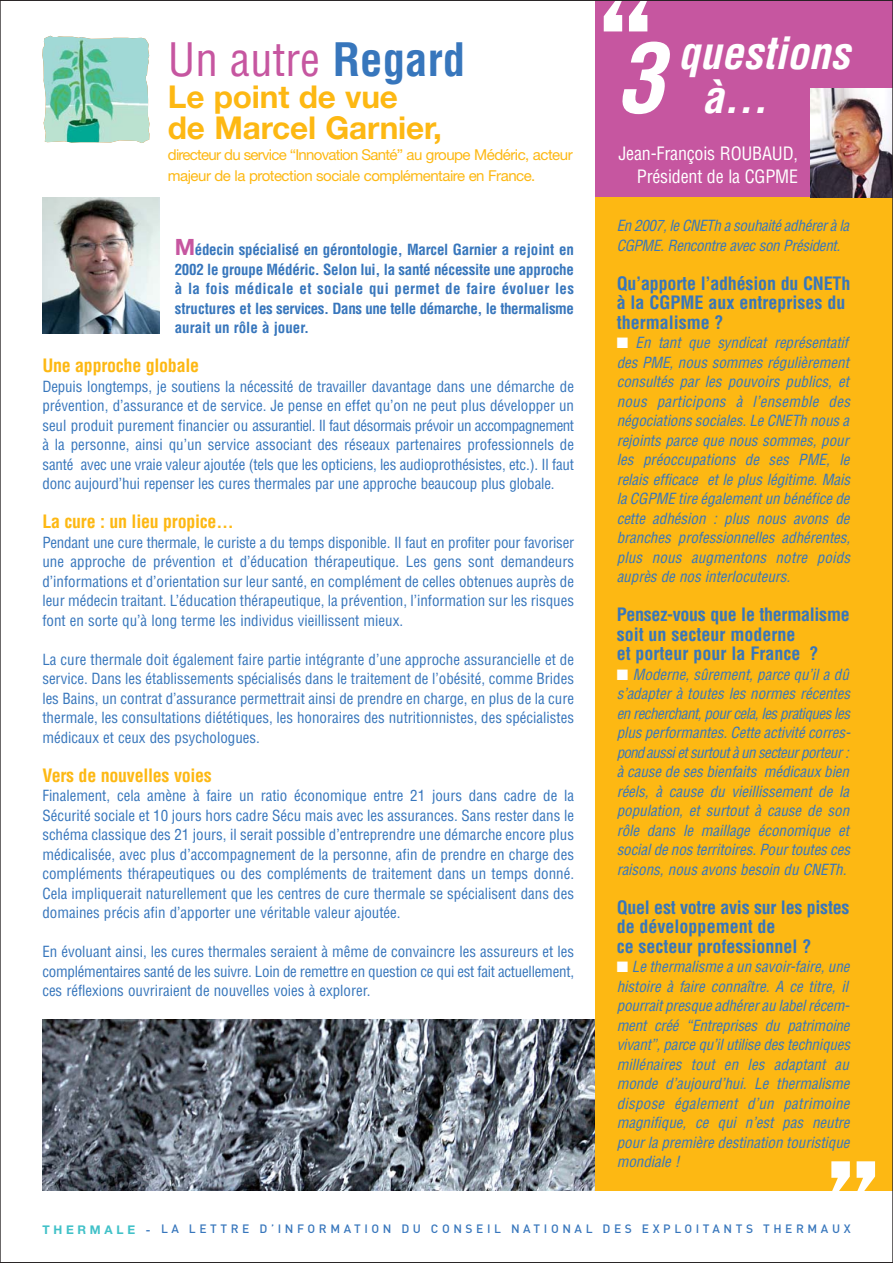
<style>
.page{position:relative;width:893px;height:1263px;background:#fff}
.page>*{position:absolute;margin:0;border:0;box-sizing:border-box;transform-origin:0 0}
.t1{font:italic 700 condensed 94.5px "Helvetica";color:#fff}
.t2{font:84px "Franklin Gothic";color:#fff;scale:1.12 1}
.t3{font:condensed 45px "Helvetica";color:#c656a0}
.t4{font:italic 700 condensed 43.5px/43.5px "Helvetica";color:#fff}
.t5{font:700 31.5px/31.5px "Helvetica Neue";letter-spacing:-.005em;color:#fdb813}
.t6{font:700 condensed 18px/19.5px "Helvetica";color:#3776bc}
.t7{font:700 condensed 18px "Helvetica";letter-spacing:-.015em;color:#fdb813}
.t8{font:condensed 18px/22.5px "Helvetica";letter-spacing:-.01em;color:#fff;text-align:right}
.t9{font:condensed 15px/19.5px "Helvetica";color:#3776bc;text-align:justify}
.t10{font:italic condensed 15px/19.5px "Helvetica";color:#3776bc}
.t11{font:700 condensed 15px/19.5px "Helvetica";letter-spacing:-.025em;color:#3776bc;text-align:justify}
.t12{font:15px/21px "Helvetica Neue";letter-spacing:-.035em;color:#fdb813}
.t13{font:500 12px "DIN";letter-spacing:.3em;color:#3776bc}
.s1{font-weight:700;color:#3776bc}
.s2{font-family:"Helvetica Neue";font-stretch:normal;font-size:22.5px;color:#c656a0}
.s3{color:#fff}
.s4{font-family:"Helvetica Neue";font-weight:700;color:#41c1c8}
.s5{font-family:"Helvetica Neue"}
</style>
<div class="page">
<img style="left:42px;top:1019px;width:553px;height:172px">
<div style="left:595px;top:0;width:297px;height:1191px;background:#fdb813"></div>
<div style="left:595px;top:0;width:297px;height:197px;background:#c656a0"></div>
<img style="left:810px;top:88px;width:80px;height:109px">
<img style="left:42px;top:36px;width:107px;height:107px">
<img style="left:42px;top:197px;width:118px;height:137px">
<h3 class="t3" style="left:168px;top:43px;width:299px">Un autre <span class="s1">Regard</span></h3>
<h3 class="t5" style="left:168px;top:84px;width:275px">Le point de vue de Marcel Garnier,</h3>
<p class="t12" style="left:168px;top:146px;width:406px">directeur du service “Innovation Santé” au groupe Médéric, acteur majeur de la protection sociale complémentaire en France.</p>
<p class="t11" style="left:175px;top:241px;width:401px"><span class="s2">M</span>édecin spécialisé en gérontologie, Marcel Garnier a rejoint en 2002 le groupe Médéric. Selon lui, la santé nécessite une approche à la fois médicale et sociale qui permet de faire évoluer les structures et les services. Dans une telle démarche, le thermalisme aurait un rôle à jouer.</p>
<p class="t7" style="left:42px;top:359px;width:158px">Une approche globale</p>
<p class="t9" style="left:42px;top:378px;width:533px">Depuis longtemps, je soutiens la nécessité de travailler davantage dans une démarche de prévention, d’assurance et de service. Je pense en effet qu’on ne peut plus développer un seul produit purement financier ou assurantiel. Il faut désormais prévoir un accompagnement à la personne, ainsi qu’un service associant des réseaux partenaires professionnels de santé avec une vraie valeur ajoutée (tels que les opticiens, les audioprothésistes, etc.). Il faut donc aujourd’hui repenser les cures thermales par une approche beaucoup plus globale.</p>
<p class="t7" style="left:42px;top:515px;width:193px">La cure : un lieu propice...</p>
<p class="t9" style="left:42px;top:534px;width:533px">Pendant une cure thermale, le curiste a du temps disponible. Il faut en profiter pour favoriser une approche de prévention et d’éducation thérapeutique. Les gens sont demandeurs d’informations et d’orientation sur leur santé, en complément de celles obtenues auprès de leur médecin traitant. L’éducation thérapeutique, la prévention, l’information sur les risques font en sorte qu’à long terme les individus vieillissent mieux.</p>
<p class="t9" style="left:42px;top:651px;width:533px">La cure thermale doit également faire partie intégrante d’une approche assurancielle et de service. Dans les établissements spécialisés dans le traitement de l’obésité, comme Brides les Bains, un contrat d’assurance permettrait ainsi de prendre en charge, en plus de la cure thermale, les consultations diététiques, les honoraires des nutritionnistes, des spécialistes médicaux et ceux des psychologues.</p>
<p class="t7" style="left:42px;top:768px;width:171px">Vers de nouvelles voies</p>
<p class="t9" style="left:42px;top:787px;width:533px">Finalement, cela amène à faire un ratio économique entre 21 jours dans cadre de la Sécurité sociale et 10 jours hors cadre Sécu mais avec les assurances. Sans rester dans le schéma classique des 21 jours, il serait possible d’entreprendre une démarche encore plus médicalisée, avec plus d’accompagnement de la personne, afin de prendre en charge des compléments thérapeutiques ou des compléments de traitement dans un temps donné.<br>Cela impliquerait naturellement que les centres de cure thermale se spécialisent dans des domaines précis afin d’apporter une véritable valeur ajoutée.</p>
<p class="t9" style="left:42px;top:943px;width:533px">En évoluant ainsi, les cures thermales seraient à même de convaincre les assureurs et les complémentaires santé de les suivre. Loin de remettre en question ce qui est fait actuellement, ces réflexions ouvriraient de nouvelles voies à explorer.</p>
<h2 class="t2" style="left:602px;top:0;width:44px">“</h2>
<h1 class="t1" style="left:616px;top:42px;width:68px">3</h1>
<h3 class="t4" style="left:702px;top:35px;width:158px;text-indent:-24px">questions à…</h3>
<p class="t8" style="left:618px;top:144px;width:181px">Jean-François ROUBAUD,<br>Président de la CGPME</p>
<p class="t10" style="left:616px;top:217px;width:237px">En 2007,le CNETh a souhaité adhérerà la<br>CGPME.Rencontre avec son Président.</p>
<p class="t6" style="left:616px;top:275px;width:235px">Qu’apporte l’adhésion du CNETh à la CGPME aux entreprises du thermalisme ?</p>
<p class="t10" style="left:616px;top:334px;width:238px"><span class="s3">■</span> En tant que syndicat représentatif des PME, nous sommes régulièrement consultés par les pouvoirs publics, et nous participons à l’ensemble des négociations sociales.Le CNETh nous a rejoints parce que nous sommes, pour les préoccupations de ses PME, le relais efficace et le plus légitime. Mais la CGPME tire égalementun bénéfice de cette adhésion : plus nous avons de branches professionnelles adhérentes, plus nous augmentons notre poids auprès de nos interlocuteurs.</p>
<p class="t6" style="left:616px;top:606px;width:234px">Pensez-vous que le thermalisme soit un secteur moderne<br>et porteur pour la France ?</p>
<p class="t10" style="left:616px;top:666px;width:238px;text-align:justify"><span class="s3">■</span> Moderne, sûrement, parce qu’il a dû s’adapter à toutes les normes récentes en recherchant,pourcela,lespratiquesles plus performantes.Cette activité corres&shy;pondaussietsurtoutàun secteur porteur : à cause de ses bienfaits médicaux bien réels, à cause du vieillissement de la population, et surtout à cause de son rôle dans le maillage économique et socialde nos territoires.Pourtoutes ces raisons, nous avons besoin du CNETh.</p>
<p class="t6" style="left:616px;top:899px;width:234px">Quel est votre avis sur les pistes de développement de<br>ce secteur professionnel ?</p>
<p class="t10" style="left:616px;top:958px;width:238px"><span class="s3">■</span> Le thermalisme a un savoir-faire,une histoire à faire connaître. A ce titre, il pourraitpresque adhérerau labelrécem&shy;ment créé “Entreprises du patrimoine vivant”,parce qu’ilutilise des techniques millénaires tout en les adaptant au monde d’aujourd’hui. Le thermalisme dispose également d’un patrimoine magnifique, ce qui n’est pas neutre pourla première destination touristique mondiale !</p>
<h2 class="t2" style="left:829px;top:1161px;width:44px">”</h2>
<p class="t13" style="left:42px;top:1224px;width:809px"><span class="s4">THERMALE</span> <span class="s5">-</span> LA LETTRE D’INFORMATION DU CONSEIL NATIONAL DES EXPLOITANTS THERMAUX</p>
</div>
